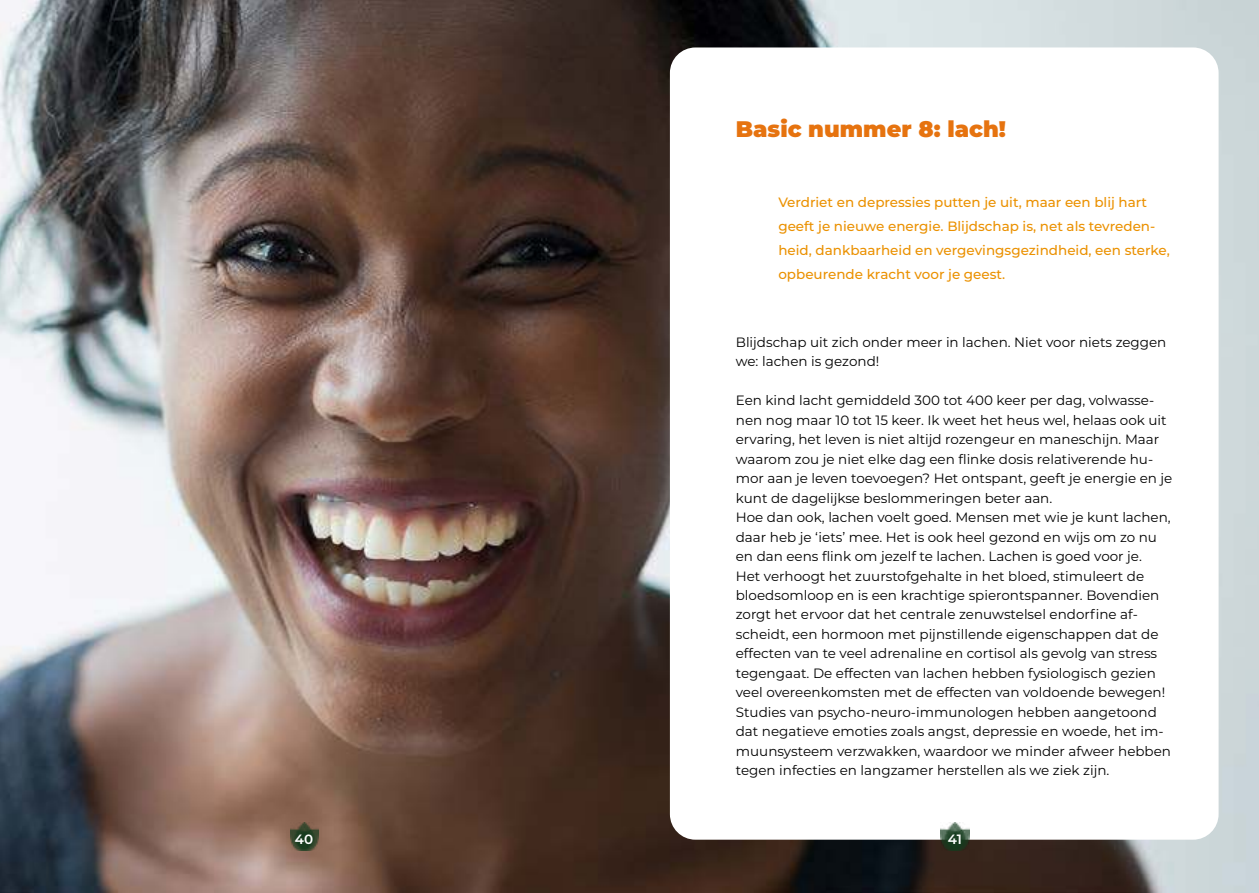
<style>
.page{position:relative;width:1259px;height:893px;background:#fff}
.page>*{position:absolute;margin:0;border:0;box-sizing:border-box;transform-origin:0 0}
.t1{font:900 22.5px "Montserrat";color:#e6730f}
.t2{font:13.5px/19.5px "Montserrat";color:#000}
.t3{font:500 13.5px/24px "Montserrat";color:#eb9100}
.t4{font:600 13.5px "Montserrat";color:#fff}
</style>
<div class="page">
<img style="left:0;top:0;width:1259px;height:893px">
<div style="left:670px;top:47px;width:548px;height:793px;background:#fff;border-radius:26px"></div>
<img style="left:940px;top:822px;width:29px;height:28px">
<img style="left:290px;top:822px;width:28px;height:28px">
<h1 class="t1" style="left:736px;top:118px;width:272px">Basic nummer 8: lach!</h1>
<p class="t3" style="left:778px;top:192px;width:393px">Verdriet en depressies putten je uit, maar een blij hart geeft je nieuwe energie. Blijdschap is, net als tevreden&shy;heid, dankbaarheid en vergevingsgezindheid, een sterke, opbeurende kracht voor je geest.</p>
<p class="t2" style="left:736px;top:332px;width:432px">Blijdschap uit zich onder meer in lachen. Niet voor niets zeggen we: lachen is gezond!</p>
<p class="t2" style="left:736px;top:391px;width:438px">Een kind lacht gemiddeld 300 tot 400 keer per dag, volwasse&shy;nen nog maar 10 tot 15 keer. Ik weet het heus wel, helaas ook uit ervaring, het leven is niet altijd rozengeur en maneschijn. Maar waarom zou je niet elke dag een flinke dosis relativerende hu&shy;mor aan je leven toevoegen? Het ontspant, geeft je energie en je kunt de dagelijkse beslommeringen beter aan.<br>Hoe dan ook, lachen voelt goed. Mensen met wie je kunt lachen, daar heb je ‘iets’ mee. Het is ook heel gezond en wijs om zo nu en dan eens flink om jezelf te lachen. Lachen is goed voor je.<br>Het verhoogt het zuurstofgehalte in het bloed, stimuleert de bloedsomloop en is een krachtige spierontspanner. Bovendien zorgt het ervoor dat het centrale zenuwstelsel endorfine af&shy;scheidt, een hormoon met pijnstillende eigenschappen dat de effecten van te veel adrenaline en cortisol als gevolg van stress tegengaat. De effecten van lachen hebben fysiologisch gezien veel overeenkomsten met de effecten van voldoende bewegen!<br>Studies van psycho-neuro-immunologen hebben aangetoond dat negatieve emoties zoals angst, depressie en woede, het im&shy;muunsysteem verzwakken, waardoor we minder afweer hebben tegen infecties en langzamer herstellen als we ziek zijn.</p>
<p class="t4" style="left:295px;top:833px;width:20px">40</p>
<p class="t4" style="left:948px;top:833px;width:15px">41</p>
</div>
